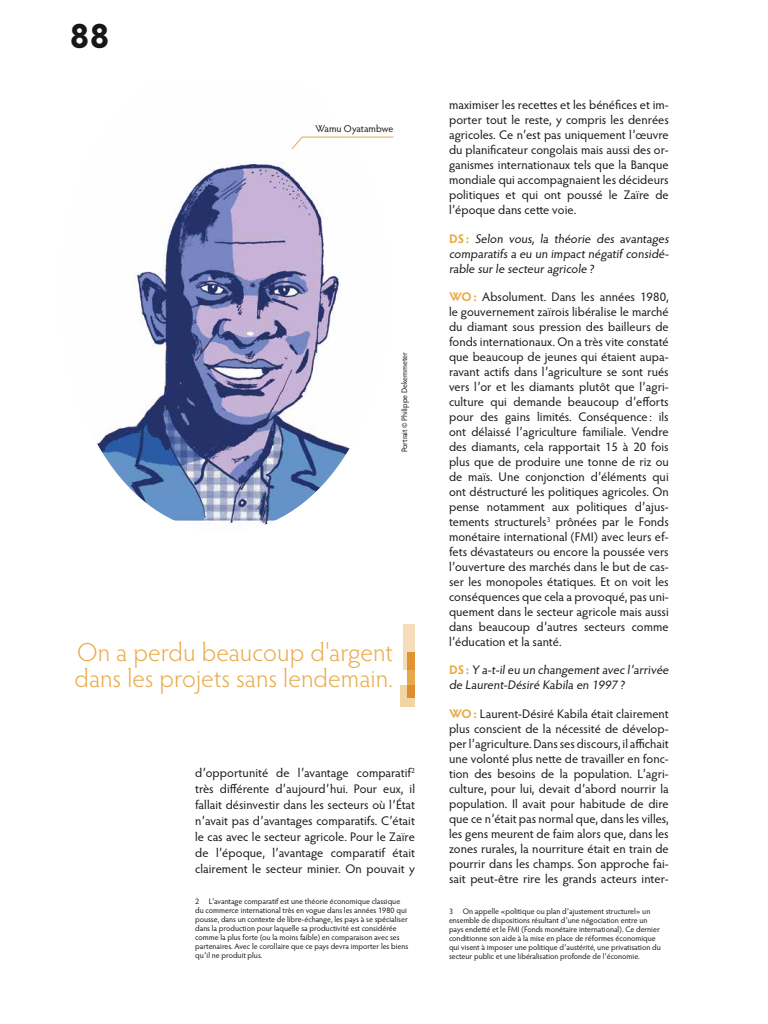
<style>
.page{position:relative;width:768px;height:1024px;background:#fff}
.page>*{position:absolute;margin:0;border:0;box-sizing:border-box;transform-origin:0 0}
.t1{font:700 36px "Hypatia Sans Pro";color:#181716}
.t2{font:300 26px/26px "Hypatia Sans Pro";letter-spacing:.005em;color:#e8aa48}
.t3{font:12.5px/15px "Hypatia Sans Pro";color:#181716;text-align:justify}
.t4{font:10px "Hypatia Sans Pro";color:#181716}
.t5{font:8px/9px "Hypatia Sans Pro";color:#181716}
.s1{font-weight:700;color:#e8aa48}
</style>
<div class="page">
<img style="left:95px;top:163px;width:256px;height:362px">
<svg style="left:291px;top:136px;width:103px;height:13px"></svg>
<svg style="left:401px;top:686px;width:14px;height:21px"></svg>
<div style="left:404px;top:624px;width:11px;height:45px;background:#f6ddb9"></div>
<svg style="left:408px;top:652px;width:7px;height:46px"></svg>
<h1 class="t1" style="left:70px;top:11px;width:41px">88</h1>
<p class="t4" style="left:315px;top:122px;width:80px">Wamu Oyatambwe</p>
<p class="t5" style="left:400px;top:452px;width:101px;rotate:-90deg">Portrait © Philippe Dekemmeter</p>
<h2 class="t2" style="left:75px;top:639px;width:320px">On a perdu beaucoup d'argent dans les projets sans lendemain.</h2>
<p class="t3" style="left:195px;top:765px;width:221px;line-height:15.9px">d’opportunité de l’avantage comparatif<sup>2 </sup>très différente d’aujourd’hui. Pour eux, il fallait désinvestir dans les secteurs où l’État n’avait pas d’avantages comparatifs. C’était le cas avec le secteur agricole. Pour le Zaïre de l’époque, l’avantage comparatif était clairement le secteur minier. On pouvait y</p>
<p class="t5" style="left:195px;top:896px;width:215px">2 L’avantage comparatif est une théorie économique classique du commerce international très en vogue dans les années 1980 qui pousse, dans un contexte de libre-échange, les pays à se spécialiser dans la production pour laquelle sa productivité est considérée comme la plus forte (ou la moins faible) en comparaison avec ses partenaires. Avec le corollaire que ce pays devra importer les biens qu’il ne produit plus.</p>
<p class="t3" style="left:449px;top:97px;width:221px">maximiser les recettes et les bénéfices et im&shy;porter tout le reste, y compris les denrées agricoles. Ce n’est pas uniquement l’œuvre du planificateur congolais mais aussi des or&shy;ganismes internationaux tels que la Banque mondiale qui accompagnaient les décideurs politiques et qui ont poussé le Zaïre de l’époque dans cette voie.</p>
<p class="t3" style="left:449px;top:230px;width:223px"><span class="s1">DS :</span> Selon vous, la théorie des avantages comparatifs a eu un impact négatif considé&shy;rable sur le secteur agricole ?</p>
<p class="t3" style="left:449px;top:289px;width:221px"><span class="s1">WO:</span> Absolument. Dans les années 1980, le gouvernement zaïrois libéralise le marché du diamant sous pression des bailleurs de fonds internationaux. On a très vite constaté que beaucoup de jeunes qui étaient aupa&shy;ravant actifs dans l’agriculture se sont rués vers l’or et les diamants plutôt que l’agri&shy;culture qui demande beaucoup d’efforts pour des gains limités. Conséquence : ils ont délaissé l’agriculture familiale. Vendre des diamants, cela rapportait 15 à 20 fois plus que de produire une tonne de riz ou de maïs. Une conjonction d’éléments qui ont déstructuré les politiques agricoles. On pense notamment aux politiques d’ajus&shy;tements structurels<sup>3</sup> prônées par le Fonds monétaire international (FMI) avec leurs ef&shy;fets dévastateurs ou encore la poussée vers l’ouverture des marchés dans le but de cas&shy;ser les monopoles étatiques. Et on voit les conséquences que cela a provoqué, pas uni&shy;quement dans le secteur agricole mais aussi dans beaucoup d’autres secteurs comme l’éducation et la santé.</p>
<p class="t3" style="left:449px;top:662px;width:223px"><span class="s1">DS :</span> Y a-t-ileu un changement avec l’arrivée de Laurent-Désiré Kabila en 1997 ?</p>
<p class="t3" style="left:449px;top:705px;width:221px"><span class="s1">WO:</span> Laurent-Désiré Kabila était clairement plus conscient de la nécessité de dévelop&shy;per l’agriculture. Dans ses discours, il affichait une volonté plus nette de travailler en fonc&shy;tion des besoins de la population. L’agri&shy;culture, pour lui, devait d’abord nourrir la population. Il avait pour habitude de dire que ce n’était pas normal que, dans les villes, les gens meurent de faim alors que, dans les zones rurales, la nourriture était en train de pourrir dans les champs. Son approche fai&shy;sait peut-être rire les grands acteurs inter-</p>
<p class="t5" style="left:449px;top:906px;width:213px">3 On appelle «politique ou plan d’ajustement structurel» un ensemble de dispositions résultant d’une négociation entre un pays endetté et le FMI (Fonds monétaire international). Ce dernier conditionne son aide à la mise en place de réformes économique qui visent à imposer une politique d’austérité, une privatisation du secteur public et une libéralisation profonde de l’économie.</p>
</div>
